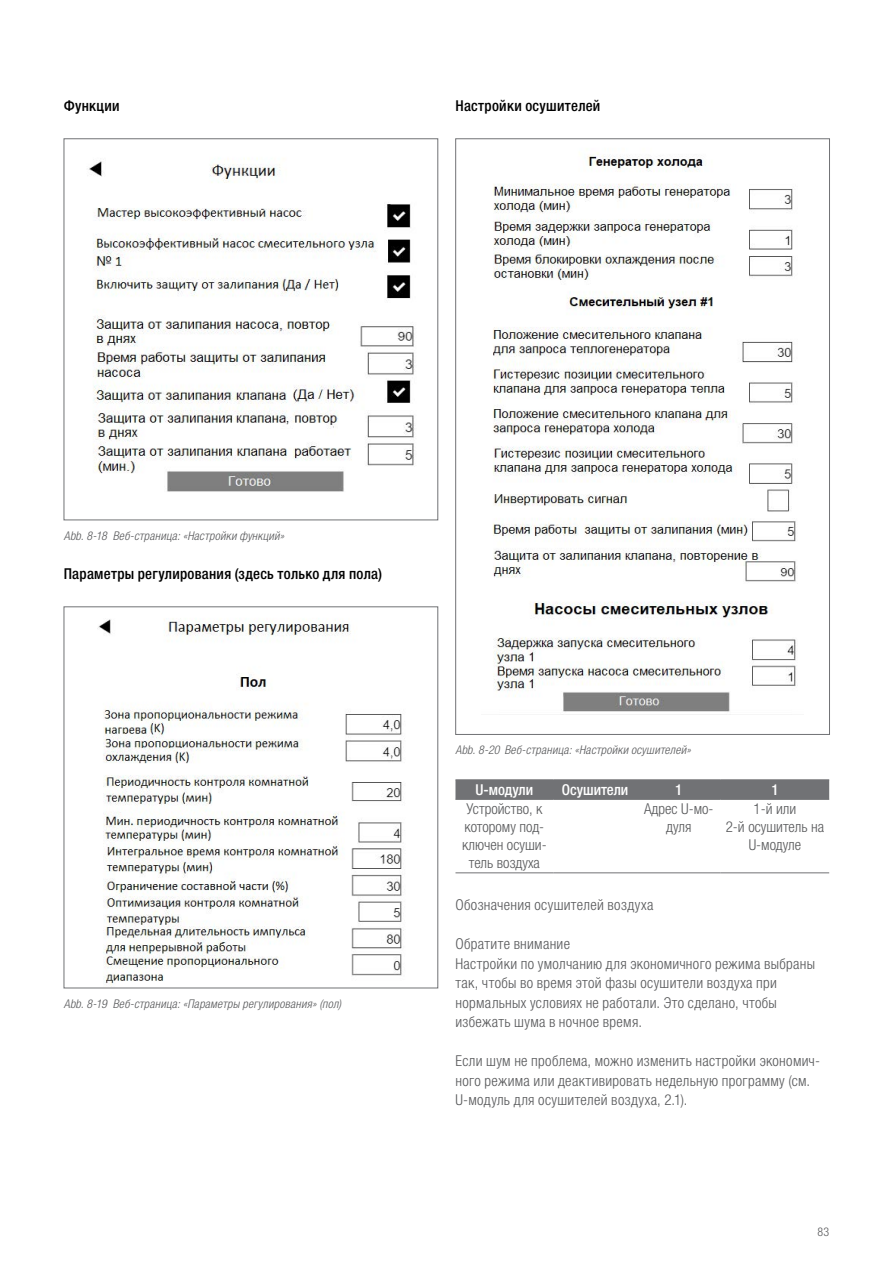
<style>
.page{position:relative;width:893px;height:1263px;background:#fff}
.page>*{position:absolute;margin:0;border:0;box-sizing:border-box;transform-origin:0 0}
.Bodytext{font:300 condensed 15px/19.5px "Helvetica Neue LTW1 G";letter-spacing:.02em;color:#58595b}
.Table_text_10_pt_cen{font:300 condensed 15px/18px "Helvetica Neue LTW1 G";color:#58595b;text-align:center}
.Bodytext_headline{font:500 condensed 15px "Helvetica Neue LTW1 G";letter-spacing:.015em;color:#000}
.Table_text_10_pt_cen-2{font:500 condensed 15px "Helvetica Neue LTW1 G";color:#fff}
.t1{font:italic 300 condensed 12px "Helvetica Neue LTW1 G";letter-spacing:.02em;color:#58595b}
.Pagenumber_right{font:300 condensed 12px "Helvetica Neue LTW1 G";color:#58595b}
</style>
<div class="page">
<img style="left:89px;top:158px;width:325px;height:334px">
<img style="left:92px;top:606px;width:318px;height:379px">
<img style="left:492px;top:153px;width:304px;height:559px">
<div style="left:455px;top:780px;width:374px;height:19px;background:#717275"></div>
<hr style="left:455px;top:779px;width:98px;height:1px;background:#717275">
<hr style="left:553px;top:779px;width:84px;height:1px;background:#717275">
<hr style="left:637px;top:779px;width:84px;height:1px;background:#717275">
<hr style="left:721px;top:779px;width:108px;height:1px;background:#717275">
<hr style="left:455px;top:799px;width:98px;height:1px;background:#717275">
<hr style="left:553px;top:799px;width:84px;height:1px;background:#717275">
<hr style="left:637px;top:799px;width:84px;height:1px;background:#717275">
<hr style="left:721px;top:799px;width:108px;height:1px;background:#717275">
<hr style="left:455px;top:872px;width:98px;height:1px;background:#717275">
<hr style="left:553px;top:872px;width:84px;height:1px;background:#717275">
<hr style="left:637px;top:872px;width:84px;height:1px;background:#717275">
<hr style="left:721px;top:872px;width:108px;height:1px;background:#717275">
<p class="Bodytext_headline" style="left:64px;top:96px;width:57px">Функции</p>
<p class="Bodytext_headline" style="left:455px;top:96px;width:146px">Настройки осушителей</p>
<p class="t1" style="left:64px;top:528px;width:222px">Abb. 8-18 Веб-страница: «Настройки функций»</p>
<p class="Bodytext_headline" style="left:64px;top:564px;width:320px">Параметры регулирования (здесь только для пола)</p>
<p class="t1" style="left:64px;top:996px;width:279px">Abb. 8-19 Веб-страница: «Параметры регулирования» (пол)</p>
<p class="t1" style="left:455px;top:743px;width:237px">Abb. 8-20 Веб-страница: «Настройки осушителей»</p>
<p class="Table_text_10_pt_cen-2" style="left:475px;top:780px;width:59px">U-модули</p>
<p class="Table_text_10_pt_cen-2" style="left:562px;top:780px;width:68px">Осушители</p>
<p class="Table_text_10_pt_cen-2" style="left:675px;top:780px;width:9px">1</p>
<p class="Table_text_10_pt_cen-2" style="left:771px;top:780px;width:9px">1</p>
<p class="Table_text_10_pt_cen" style="left:462px;top:800px;width:86px">Устройство, к которому под&shy;ключен осуши&shy;тель воздуха</p>
<p class="Table_text_10_pt_cen" style="left:644px;top:800px;width:71px">Адрес U-мо&shy;дуля</p>
<p class="Table_text_10_pt_cen" style="left:726px;top:800px;width:100px">1-й или<br>2-й осушитель на<br>U-модуле</p>
<p class="Bodytext" style="left:455px;top:895px;width:199px">Обозначения осушителей воздуха</p>
<p class="Bodytext" style="left:455px;top:934px;width:116px">Обратите внимание</p>
<p class="Bodytext" style="left:455px;top:954px;width:361px">Настройки по умолчанию для экономичного режима выбраны так, чтобы во время этой фазы осушители воздуха при нормальных условиях не работали. Это сделано, чтобы избежать шума в ночное время.</p>
<p class="Bodytext" style="left:455px;top:1051px;width:366px">Если шум не проблема, можно изменить настройки экономич&shy;ного режима или деактивировать недельную программу (см.<br>U-модуль для осушителей воздуха, 2.1).</p>
<p class="Pagenumber_right" style="left:817px;top:1224px;width:13px">83</p>
</div>
